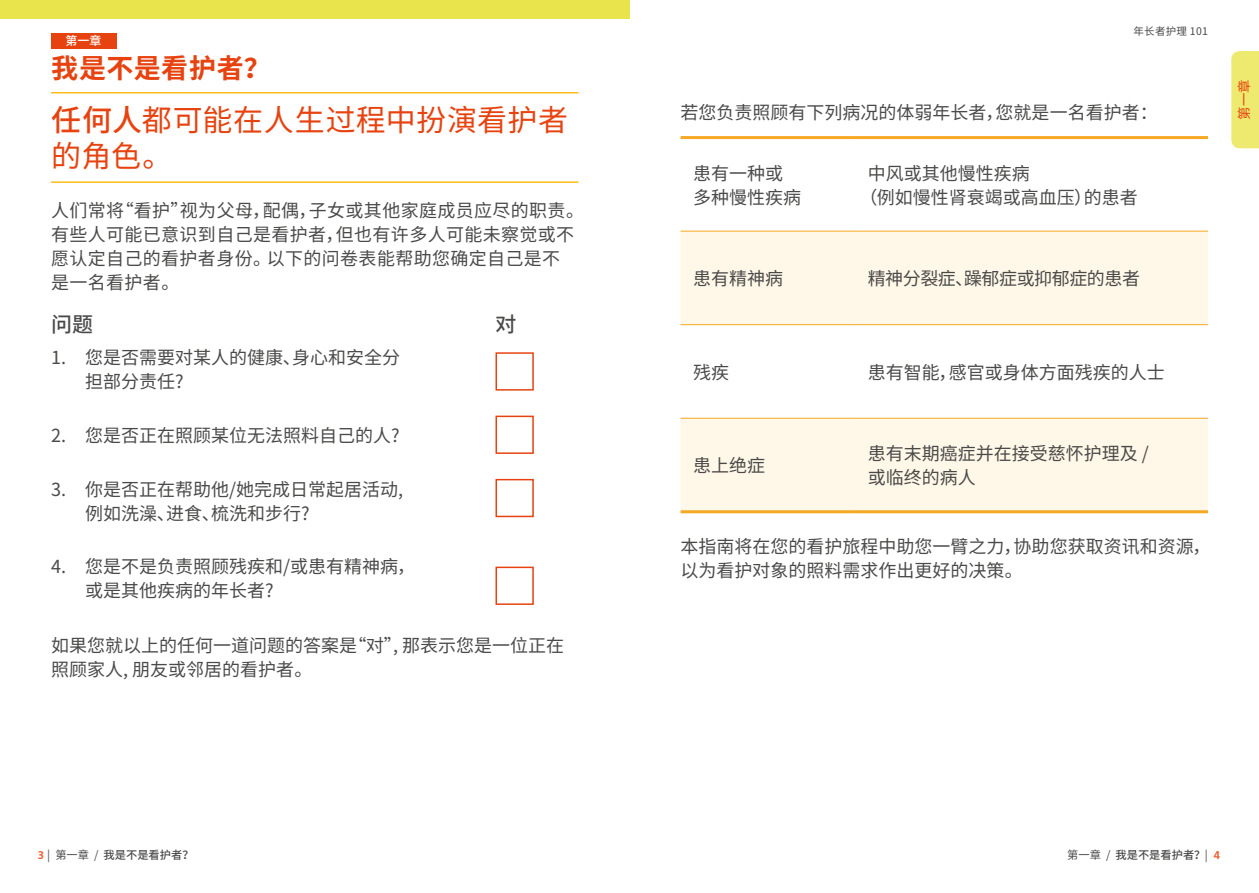
<style>
.page{position:relative;width:1259px;height:893px;background:#fff}
.page>*{position:absolute;margin:0;border:0;box-sizing:border-box;transform-origin:0 0}
.t1{font:30px "Noto Sans SC";letter-spacing:.01em;color:#e74310}
.t2{font:700 27px "Noto Sans SC";letter-spacing:.02em;color:#e74310}
.t3{font:500 21px "Noto Sans SC";color:#4a4a49}
.t4{font:18px/24px "Noto Sans SC";color:#4a4a49}
.t5{font:18px/24px "Noto Sans SC";letter-spacing:.02em;color:#4a4a49}
.t6{font:18px "Noto Sans SC";letter-spacing:-.025em;color:#4a4a49}
.t7{font:13.5px "Noto Sans SC";color:#e74310}
.t8{font:500 12px "Noto Sans SC";color:#fff}
.t9{font:500 11.25px "Noto Sans SC";color:#4a4a49}
.t10{font:700 11.25px "Frutiger CE";color:#eb5f34}
.t11{font:10.5px "Noto Sans SC";letter-spacing:.025em;color:#4a4a49}
.s1{font-weight:500}
.s2{font-family:"Frutiger CE";font-weight:700;color:#eb5f34}
.s3{font-weight:400}
</style>
<div class="page">
<div style="left:1231px;top:51px;width:28px;height:97px;background:#eeea70"></div>
<hr style="left:51px;top:92px;width:527px;height:1px;background:#fcbd1b">
<hr style="left:51px;top:181px;width:527px;height:2px;background:#fcbd1b">
<div style="left:51px;top:33px;width:65px;height:16px;background:#e74310"></div>
<div style="left:0;top:0;width:629px;height:18px;background:#eae44c"></div>
<div style="left:495px;top:352px;width:39px;height:39px;background:#fff;border:2px solid #e74310"></div>
<div style="left:495px;top:416px;width:39px;height:38px;background:#fff;border:2px solid #e74310"></div>
<div style="left:495px;top:479px;width:39px;height:38px;background:#fff;border:2px solid #e74310"></div>
<div style="left:495px;top:567px;width:39px;height:38px;background:#fff;border:2px solid #e74310"></div>
<svg style="left:680px;top:232px;width:528px;height:278px;fill:#fff8e8"></svg>
<hr style="left:680px;top:231px;width:175px;height:1px;background:#f7a823">
<hr style="left:855px;top:231px;width:353px;height:1px;background:#f7a823">
<hr style="left:680px;top:324px;width:175px;height:1px;background:#f7a823">
<hr style="left:855px;top:324px;width:353px;height:1px;background:#f7a823">
<hr style="left:680px;top:418px;width:175px;height:1px;background:#f7a823">
<hr style="left:855px;top:418px;width:353px;height:1px;background:#f7a823">
<hr style="left:680px;top:136px;width:175px;height:3px;background:#f7a823">
<hr style="left:855px;top:136px;width:353px;height:3px;background:#f7a823">
<hr style="left:680px;top:510px;width:175px;height:3px;background:#f7a823">
<hr style="left:855px;top:510px;width:353px;height:3px;background:#f7a823">
<p class="t8" style="left:66px;top:34px;width:38px">第一章</p>
<h2 class="t2" style="left:51px;top:53px;width:221px">我是不是看护者？</h2>
<h1 class="t1" style="left:51px;top:103px;width:518px"><span class="s1">任何人</span>都可能在人生过程中扮演看护者</h1>
<h1 class="t1" style="left:51px;top:139px;width:123px">的角色。</h1>
<p class="t5" style="left:51px;top:199px;width:534px">人们常将“看护”视为父母，配偶，子女或其他家庭成员应尽的职责。有些人可能已意识到自己是看护者，但也有许多人可能未察觉或不愿认定自己的看护者身份。以下的问卷表能帮助您确定自己是不<br>是一名看护者。</p>
<p class="t3" style="left:51px;top:312px;width:43px">问题</p>
<p class="t4" style="left:85px;top:346px;width:317px;text-indent:-34px">1. 您是否需要对某人的健康、身心和安全分担部分责任?</p>
<p class="t4" style="left:51px;top:424px;width:350px">2. 您是否正在照顾某位无法照料自己的人?</p>
<p class="t4" style="left:85px;top:477px;width:320px;text-indent:-34px">3. 你是否正在帮助他/她完成日常起居活动,例如洗澡、进食、梳洗和步行?</p>
<p class="t4" style="left:85px;top:555px;width:331px;text-indent:-34px">4. 您是不是负责照顾残疾和/或患有精神病，或是其他疾病的年长者?</p>
<p class="t3" style="left:495px;top:312px;width:22px">对</p>
<p class="t4" style="left:51px;top:634px;width:515px">如果您就以上的任何一道问题的答案是“对”, 那表示您是一位正在照顾家人, 朋友或邻居的看护者。</p>
<p class="t11" style="left:1133px;top:26px;width:76px">年长者护理 101</p>
<p class="t4" style="left:680px;top:100px;width:478px">若您负责照顾有下列病况的体弱年长者，您就是一名看护者：</p>
<p class="t4" style="left:693px;top:161px;width:109px">患有一种或多种慢性疾病</p>
<p class="t4" style="left:859px;top:161px;width:280px;text-indent:8px">中风或其他慢性疾病<br>（例如慢性肾衰竭或高血压）的患者</p>
<p class="t4" style="left:693px;top:267px;width:91px">患有精神病</p>
<p class="t6" style="left:867px;top:268px;width:274px">精神分裂症、躁郁症或抑郁症的患者</p>
<p class="t7" style="left:1236px;top:120px;width:42px;rotate:-90deg">第一章</p>
<p class="t4" style="left:693px;top:360px;width:37px">残疾</p>
<p class="t4" style="left:867px;top:360px;width:298px">患有智能，感官或身体方面残疾的人士</p>
<p class="t4" style="left:693px;top:454px;width:73px">患上绝症</p>
<p class="t4" style="left:867px;top:442px;width:283px">患有末期癌症并在接受慈怀护理及 /或临终的病人</p>
<p class="t4" style="left:680px;top:535px;width:531px">本指南将在您的看护旅程中助您一臂之力，协助您获取资讯和资源，以为看护对象的照料需求作出更好的决策。</p>
<p class="t9" style="left:38px;top:849px;width:157px"><span class="s2">3</span> <span class="s3">| 第一章 /</span> 我是不是看护者？</p>
<p class="t10" style="left:1214px;top:848px;width:8px">4</p>
<p class="t9" style="left:1067px;top:849px;width:142px"><span class="s3">第一章 /</span> 我是不是看护者？<span class="s3">|</span></p>
</div>
